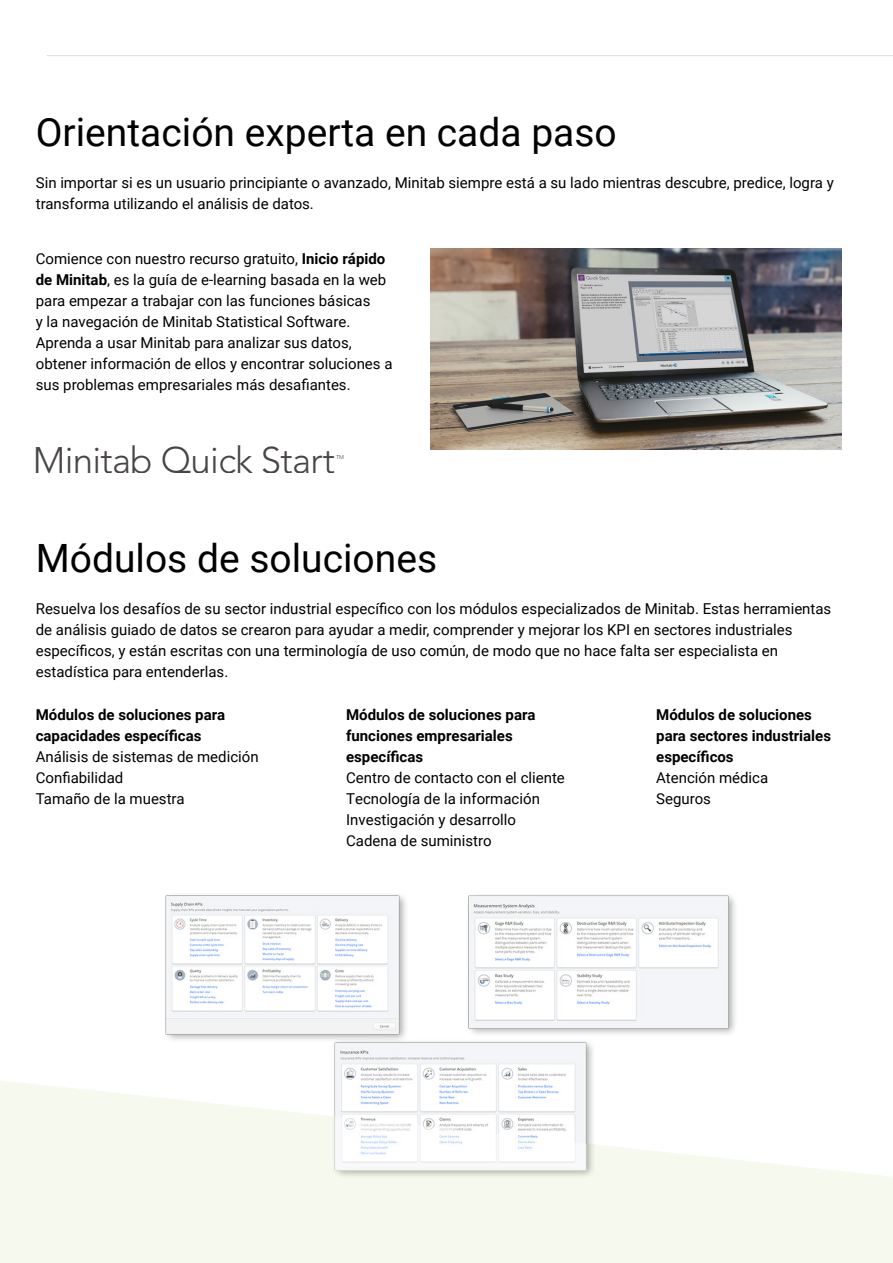
<style>
.page{position:relative;width:893px;height:1263px;background:#fff}
.page>*{position:absolute;margin:0;border:0;box-sizing:border-box;transform-origin:0 0}
.t1{font:39px "Roboto";color:#000}
.t2{font:300 36.6px "Avenir LT Std";letter-spacing:-.02em;color:#484544}
.t3{font:15px/21px "Roboto";color:#000}
.t4{font:700 15px/21px "Roboto";color:#000}
.t5{font:300 5.55px "Avenir LT Std";color:#484544}
.s1{font-weight:700}
</style>
<div class="page">
<hr style="left:47px;top:55px;width:846px;height:1px;background:#dbdee2">
<img style="left:430px;top:248px;width:412px;height:202px">
<img style="left:165px;top:895px;width:570px;height:185px">
<svg style="left:0;top:1080px;width:893px;height:183px;fill:#f6f9ed"></svg>
<h1 class="t1" style="left:36px;top:105px;width:583px">Orientación experta en cada paso</h1>
<p class="t3" style="left:36px;top:172px;width:799px">Sin importar si es un usuario principiante o avanzado, Minitab siempre está a su lado mientras descubre, predice, logra y transforma utilizando el análisis de datos.</p>
<p class="t3" style="left:36px;top:248px;width:358px">Comience con nuestro recurso gratuito, <span class="s1">Inicio rápido de Minitab</span>, es la guía de e-learning basada en la web para empezar a trabajar con las funciones básicas<br>y la navegación de Minitab Statistical Software.<br>Aprenda a usar Minitab para analizar sus datos, obtener información de ellos y encontrar soluciones a sus problemas empresariales más desafiantes.</p>
<h2 class="t2" style="left:33px;top:438px;width:304px">Minitab Quick Start</h2>
<p class="t5" style="left:336px;top:454px;width:10px">TM</p>
<h1 class="t1" style="left:36px;top:531px;width:403px">Módulos de soluciones</h1>
<p class="t3" style="left:36px;top:598px;width:797px">Resuelva los desafíos de su sector industrial específico con los módulos especializados de Minitab. Estas herramientas de análisis guiado de datos se crearon para ayudar a medir, comprender y mejorar los KPI en sectores industriales específicos, y están escritas con una terminología de uso común, de modo que no hace falta ser especialista en estadística para entenderlas.</p>
<p class="t4" style="left:36px;top:704px;width:191px">Módulos de soluciones para capacidades específicas</p>
<p class="t3" style="left:36px;top:746px;width:224px">Análisis de sistemas de medición<br>Confiabilidad<br>Tamaño de la muestra</p>
<p class="t4" style="left:346px;top:704px;width:191px">Módulos de soluciones para funciones empresariales específicas</p>
<p class="t3" style="left:346px;top:767px;width:220px">Centro de contacto con el cliente<br>Tecnología de la información<br>Investigación y desarrollo<br>Cadena de suministro</p>
<p class="t4" style="left:656px;top:704px;width:176px">Módulos de soluciones para sectores industriales específicos</p>
<p class="t3" style="left:656px;top:767px;width:114px">Atención médica<br>Seguros</p>
</div>
